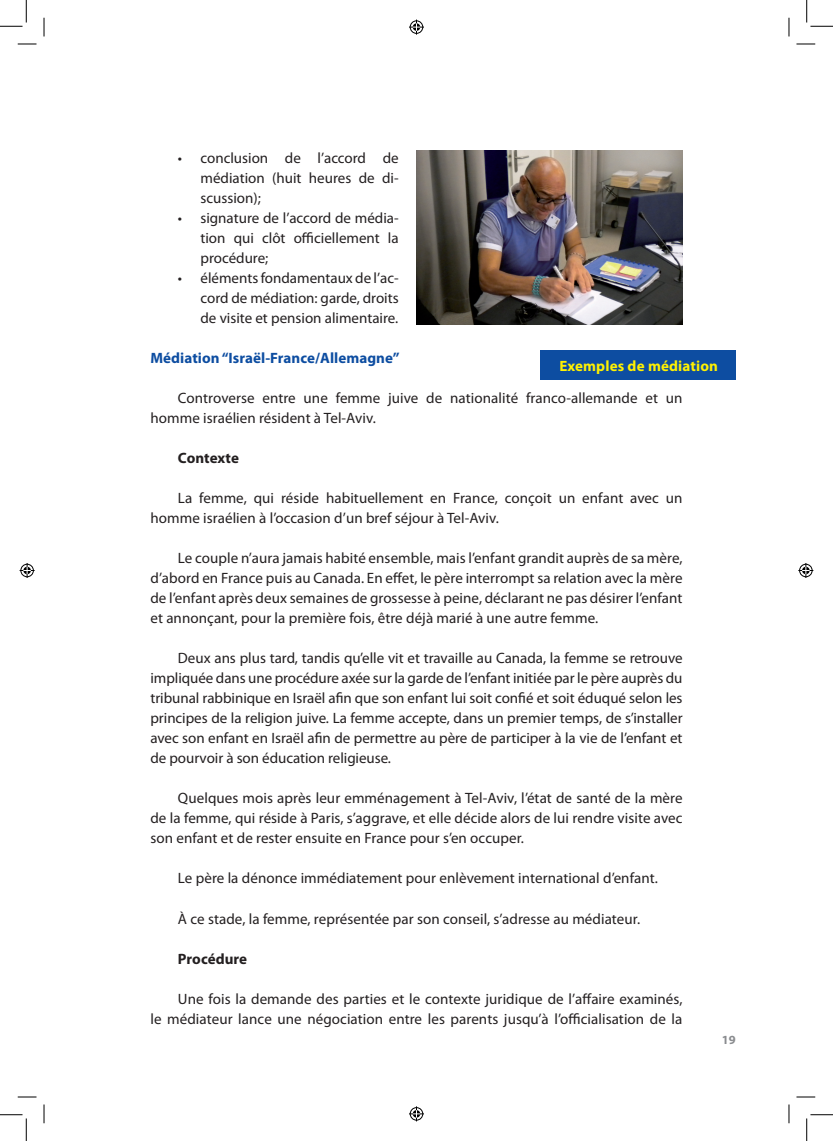
<style>
.page{position:relative;width:833px;height:1141px;background:#fff}
.page>*{position:absolute;margin:0;border:0;box-sizing:border-box;transform-origin:0 0}
.t1{font:15px/20px "Myriad Pro";letter-spacing:.005em;color:#231f20;text-align:justify}
.t2{font:700 15px "Myriad Pro";letter-spacing:.005em;color:#0d4da1}
.t3{font:700 15px "Myriad Pro";letter-spacing:.01em;color:#fff101}
.t4{font:700 15px "Myriad Pro";color:#231f20}
.t5{font:700 12.5px "Myriad Pro";color:#8a8c8f}
</style>
<div class="page">
<div style="left:540px;top:350px;width:195px;height:30px;background:#0d4da1"></div>
<img style="left:416px;top:150px;width:266px;height:174px">
<svg style="left:18px;top:43px;width:18px;height:2px"></svg>
<svg style="left:796px;top:43px;width:18px;height:2px"></svg>
<svg style="left:18px;top:1096px;width:18px;height:1px"></svg>
<svg style="left:796px;top:1096px;width:18px;height:1px"></svg>
<svg style="left:43px;top:18px;width:2px;height:18px"></svg>
<svg style="left:43px;top:1104px;width:2px;height:19px"></svg>
<svg style="left:788px;top:18px;width:1px;height:18px"></svg>
<svg style="left:788px;top:1104px;width:1px;height:19px"></svg>
<svg style="left:0;top:0;width:27px;height:27px"></svg>
<svg style="left:0;top:1114px;width:27px;height:26px"></svg>
<svg style="left:806px;top:0;width:26px;height:27px"></svg>
<svg style="left:806px;top:1114px;width:26px;height:26px"></svg>
<svg style="left:409px;top:20px;width:15px;height:15px"></svg>
<svg style="left:409px;top:1106px;width:15px;height:15px"></svg>
<svg style="left:20px;top:563px;width:15px;height:15px"></svg>
<svg style="left:798px;top:563px;width:14px;height:15px"></svg>
<p class="t1" style="left:200px;top:148px;width:200px;text-indent:-22px">• conclusion de l’accord de médiation (huit heures de di&shy;scussion);</p>
<p class="t1" style="left:200px;top:208px;width:200px;text-indent:-22px">• signature de l’accord de média&shy;tion qui clôt officiellement la procédure;</p>
<p class="t1" style="left:200px;top:268px;width:200px;text-indent:-22px">• éléments fondamentaux de l’ac&shy;cord de médiation: garde, droits de visite et pension alimentaire.</p>
<p class="t2" style="left:150px;top:348px;width:250px">Médiation “Israël-France/Allemagne”</p>
<p class="t1" style="left:150px;top:388px;width:533px;text-indent:27px">Controverse entre une femme juive de nationalité franco-allemande et un homme israélien résident à Tel-Aviv.</p>
<p class="t4" style="left:178px;top:448px;width:63px">Contexte</p>
<p class="t1" style="left:150px;top:488px;width:533px;text-indent:27px">La femme, qui réside habituellement en France, conçoit un enfant avec un homme israélien à l’occasion d’un bref séjour à Tel-Aviv.</p>
<p class="t1" style="left:150px;top:548px;width:533px;text-indent:27px">Le couple n’aura jamais habité ensemble, mais l’enfant grandit auprès de sa mère, d’abord en France puis au Canada. En effet, le père interrompt sa relation avec la mère de l’enfant après deux semaines de grossesse à peine, déclarant ne pas désirer l’enfant et annonçant, pour la première fois, être déjà marié à une autre femme.</p>
<p class="t1" style="left:150px;top:648px;width:533px;text-indent:27px">Deux ans plus tard, tandis qu’elle vit et travaille au Canada, la femme se retrouve impliquée dans une procédure axée sur la garde de l’enfant initiée par le père auprès du tribunal rabbinique en Israël afin que son enfant lui soit confié et soit éduqué selon les principes de la religion juive. La femme accepte, dans un premier temps, de s’installer avec son enfant en Israël afin de permettre au père de participer à la vie de l’enfant et de pourvoir à son éducation religieuse.</p>
<p class="t1" style="left:150px;top:788px;width:533px;text-indent:27px">Quelques mois après leur emménagement à Tel-Aviv, l’état de santé de la mère de la femme, qui réside à Paris, s’aggrave, et elle décide alors de lui rendre visite avec son enfant et de rester ensuite en France pour s’en occuper.</p>
<p class="t1" style="left:178px;top:868px;width:481px">Le père la dénonce immédiatement pour enlèvement international d’enfant.</p>
<p class="t1" style="left:178px;top:908px;width:463px">À ce stade, la femme, représentée par son conseil, s’adresse au médiateur.</p>
<p class="t4" style="left:178px;top:948px;width:71px">Procédure</p>
<p class="t1" style="left:150px;top:988px;width:533px;text-align:right">Une fois la demande des parties et le contexte juridique de l’affaire examinés,<br>le médiateur lance une négociation entre les parents jusqu’à l’officialisation de la</p>
<p class="t3" style="left:559px;top:356px;width:160px">Exemples de médiation</p>
<p class="t5" style="left:721px;top:1031px;width:15px">19</p>
</div>
